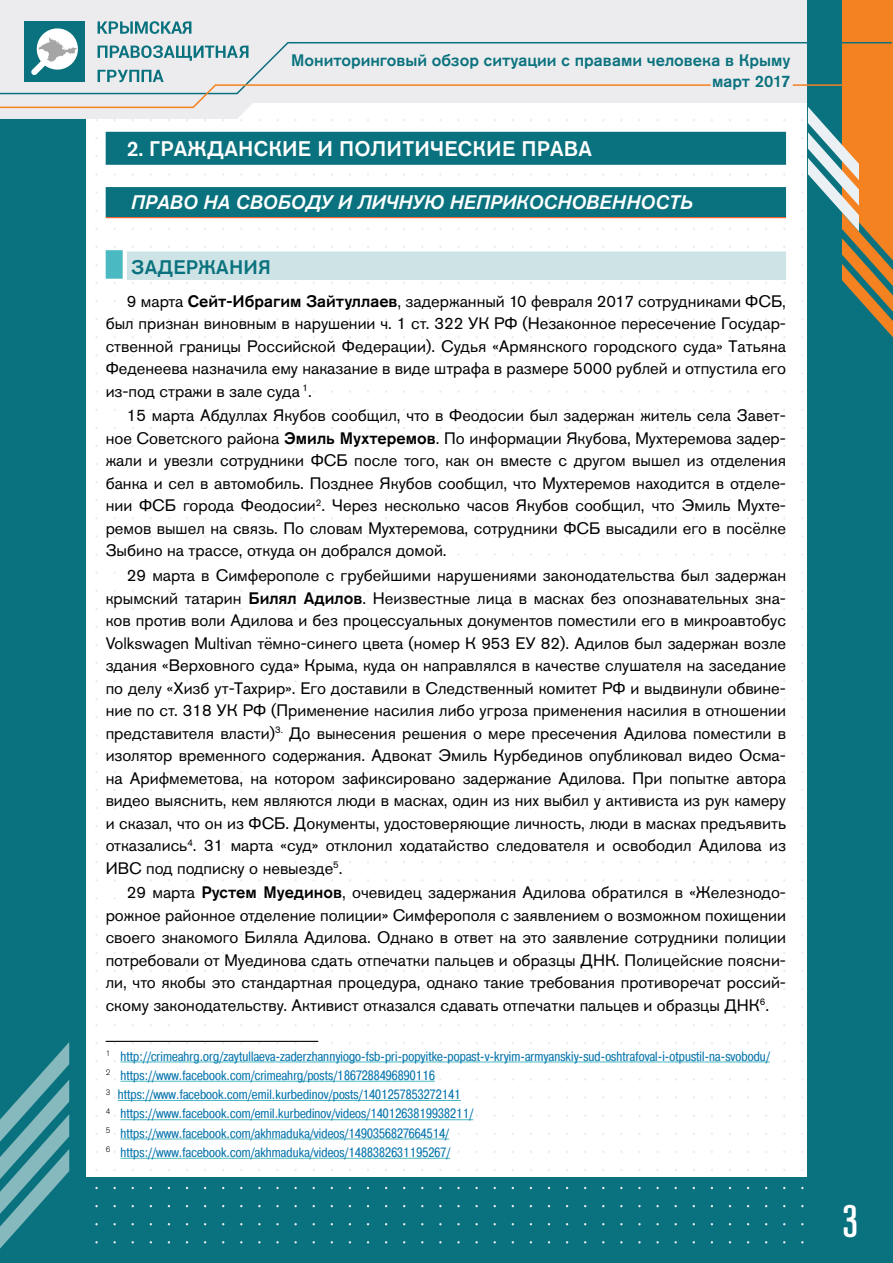
<style>
.page{position:relative;width:893px;height:1263px;background:#fff}
.page>*{position:absolute;margin:0;border:0;box-sizing:border-box;transform-origin:0 0}
.t1{font:500 condensed 45px "Akzidenz Grotesk Pro";color:#fff}
.t2{font:500 21px "Akzidenz Grotesk Pro";letter-spacing:.01em;color:#fff}
.t3{font:italic 500 19.5px "Akzidenz Grotesk Pro";letter-spacing:.01em;color:#fff}
.t4{font:500 19.5px "Akzidenz Grotesk Pro";letter-spacing:.01em;color:#0a727e}
.t5{font:16.5px/22.5px "Akzidenz Grotesk Pro";color:#000;text-align:justify}
.t6{font:500 16.5px/20.7px "Akzidenz Grotesk Pro";color:#0a727e;text-align:right}
.t7{font:13.5px/19.2px "Pragmatica Cond C";letter-spacing:.01em;color:#0976ae}
.s1{font-weight:500}
</style>
<div class="page">
<div style="left:0;top:1178px;width:893px;height:85px;background:#0a727e"></div>
<div style="left:0;top:0;width:85px;height:1263px;background:#0a727e"></div>
<svg style="left:0;top:0;width:837px;height:119px;fill:#ececee"></svg>
<div style="left:808px;top:1px;width:85px;height:1262px;background:#0a727e"></div>
<svg style="left:837px;top:0;width:56px;height:338px"></svg>
<svg style="left:801px;top:101px;width:58px;height:130px"></svg>
<svg style="left:0;top:1042px;width:69px;height:206px"></svg>
<div style="left:24px;top:21px;width:61px;height:61px;background:#0a727e"></div>
<svg style="left:38px;top:28px;width:39px;height:13px"></svg>
<svg style="left:98px;top:21px;width:20px;height:13px"></svg>
<svg style="left:120px;top:21px;width:13px;height:13px"></svg>
<svg style="left:135px;top:21px;width:24px;height:13px"></svg>
<svg style="left:161px;top:21px;width:10px;height:13px"></svg>
<svg style="left:171px;top:21px;width:20px;height:13px"></svg>
<svg style="left:0;top:41px;width:893px;height:54px;background:#cdd4d0"></svg>
<svg style="left:0;top:83px;width:712px;height:26px"></svg>
<hr style="left:793px;top:84px;width:100px;height:2px;background:#f48220">
<div style="left:106px;top:132px;width:680px;height:33px;background:#0a727e"></div>
<div style="left:106px;top:187px;width:680px;height:30px;background:#0a727e"></div>
<hr style="left:106px;top:217px;width:680px;height:1px;background:#f15a22">
<div style="left:127px;top:251px;width:659px;height:29px;background:#cee3e5"></div>
<div style="left:106px;top:250px;width:17px;height:29px;background:#4bb9c2"></div>
<hr style="left:106px;top:1041px;width:212px;height:1px;background:#000">
<hr style="left:120px;top:1062px;width:650px;height:1px;background:#4bb9c2">
<hr style="left:120px;top:1081px;width:315px;height:1px;background:#4bb9c2">
<hr style="left:118px;top:1100px;width:343px;height:1px;background:#4bb9c2">
<hr style="left:120px;top:1119px;width:353px;height:1px;background:#4bb9c2">
<hr style="left:120px;top:1139px;width:329px;height:1px;background:#4bb9c2">
<hr style="left:120px;top:1158px;width:330px;height:1px;background:#4bb9c2">
<p class="t6" style="left:291px;top:49px;width:501px">Мониторинговый обзор ситуации с правами человека в Крыму март 2017</p>
<p class="t2" style="left:127px;top:135px;width:467px">2. ГРАЖДАНСКИЕ И ПОЛИТИЧЕСКИЕ ПРАВА</p>
<p class="t3" style="left:131px;top:189px;width:563px">ПРАВО НА СВОБОДУ И ЛИЧНУЮ НЕПРИКОСНОВЕННОСТЬ</p>
<p class="t4" style="left:131px;top:254px;width:141px">ЗАДЕРЖАНИЯ</p>
<p class="t5" style="left:106px;top:290px;width:682px;text-indent:21px">9 марта <span class="s1">Сейт-Ибрагим Зайтуллаев</span>, задержанный 10 февраля 2017 сотрудниками ФСБ, был признан виновным в нарушении ч. 1 ст. 322 УК РФ (Незаконное пересечение Государ&shy;ственной границы Российской Федерации). Судья «Армянского городского суда» Татьяна Феденеева назначила ему наказание в виде штрафа в размере 5000 рублей и отпустила его из-под стражи в зале суда <sup>1</sup>.</p>
<p class="t5" style="left:106px;top:404px;width:682px;text-indent:21px">15 марта Абдуллах Якубов сообщил, что в Феодосии был задержан житель села Завет&shy;ное Советского района <span class="s1">Эмиль Мухтеремов</span>. По информации Якубова, Мухтеремова задер&shy;жали и увезли сотрудники ФСБ после того, как он вместе с другом вышел из отделения банка и сел в автомобиль. Позднее Якубов сообщил, что Мухтеремов находится в отделе&shy;нии ФСБ города Феодосии<sup>2</sup>. Через несколько часов Якубов сообщил, что Эмиль Мухте&shy;ремов вышел на связь. По словам Мухтеремова, сотрудники ФСБ высадили его в посёлке Зыбино на трассе, откуда он добрался домой.</p>
<p class="t5" style="left:106px;top:564px;width:682px;text-indent:21px">29 марта в Симферополе с грубейшими нарушениями законодательства был задержан крымский татарин <span class="s1">Билял Адилов</span>. Неизвестные лица в масках без опознавательных зна&shy;ков против воли Адилова и без процессуальных документов поместили его в микроавтобус Volkswagen Multivan тёмно-синего цвета (номер К 953 ЕУ 82). Адилов был задержан возле здания «Верховного суда» Крыма, куда он направлялся в качестве слушателя на заседание по делу «Хизб ут-Тахрир». Его доставили в Следственный комитет РФ и выдвинули обвине&shy;ние по ст. 318 УК РФ (Применение насилия либо угроза применения насилия в отношении представителя власти)<sup>3.</sup> До вынесения решения о мере пресечения Адилова поместили в изолятор временного содержания. Адвокат Эмиль Курбединов опубликовал видео Осма&shy;на Арифмеметова, на котором зафиксировано задержание Адилова. При попытке автора видео выяснить, кем являются люди в масках, один из них выбил у активиста из рук камеру и сказал, что он из ФСБ. Документы, удостоверяющие личность, люди в масках предъявить отказались<sup>4</sup>. 31 марта «суд» отклонил ходатайство следователя и освободил Адилова из ИВС под подписку о невыезде<sup>5</sup>.</p>
<p class="t5" style="left:106px;top:881px;width:682px;text-indent:21px">29 марта <span class="s1">Рустем Муединов</span>, очевидец задержания Адилова обратился в «Железнодо&shy;рожное районное отделение полиции» Симферополя с заявлением о возможном похищении своего знакомого Биляла Адилова. Однако в ответ на это заявление сотрудники полиции потребовали от Муединова сдать отпечатки пальцев и образцы ДНК. Полицейские поясни&shy;ли, что якобы это стандартная процедура, однако такие требования противоречат россий&shy;скому законодательству. Активист отказался сдавать отпечатки пальцев и образцы ДНК<sup>6</sup>.</p>
<p class="t7" style="left:106px;top:1046px;width:666px"><sup>1</sup> http://crimeahrg.org/zaytullaeva-zaderzhannyiogo-fsb-pri-popyitke-popast-v-kryim-armyanskiy-sud-oshtrafoval-i-otpustil-na-svobodu/ <sup>2</sup> https://www.facebook.com/crimeahrg/posts/1867288496890116<br><sup>3</sup> https://www.facebook.com/emil.kurbedinov/posts/1401257853272141<br><sup>4</sup> https://www.facebook.com/emil.kurbedinov/videos/1401263819938211/<br><sup>5</sup> https://www.facebook.com/akhmaduka/videos/1490356827664514/<br><sup>6</sup> https://www.facebook.com/akhmaduka/videos/1488382631195267/</p>
<h1 class="t1" style="left:842px;top:1192px;width:17px">3</h1>
</div>
